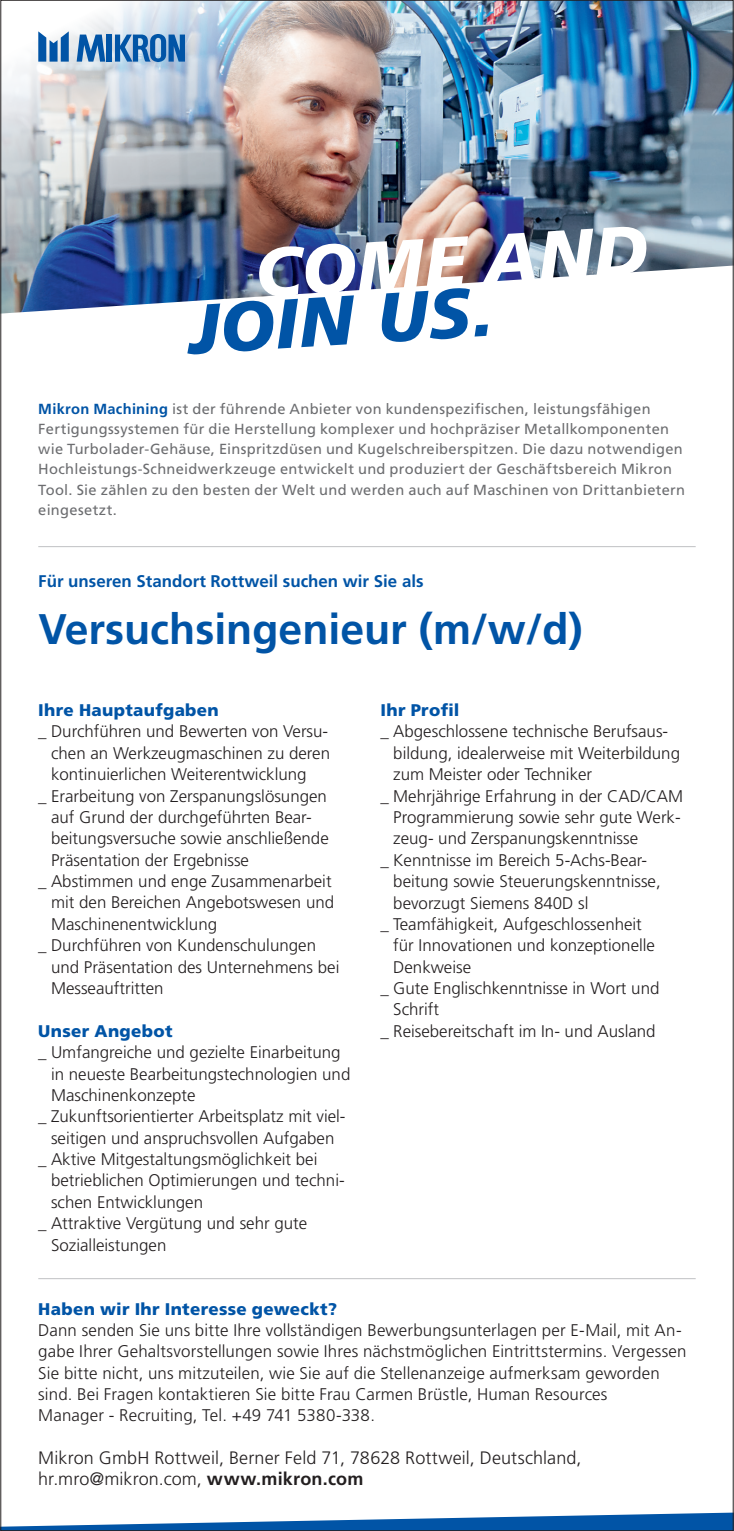
<style>
.page{position:relative;width:734px;height:1531px;background:#fff}
.page>*{position:absolute;margin:0;border:0;box-sizing:border-box;transform-origin:0 0}
.t1{font:italic 900 69.52px "Frutiger LT Std";color:#fff}
.t2{font:italic 900 69.52px "Frutiger LT Std";color:#0154a6}
.t3{font:700 42.75px "Frutiger LT Std";color:#0154a6}
.t4{font:300 18px/21.4px "Frutiger LT Std";letter-spacing:.005em;color:#231f20}
.t5{font:300 16.88px/21.4px "Frutiger LT Std";color:#231f20}
.t6{font:900 16.88px "Frutiger LT Std";letter-spacing:.02em;color:#0154a6}
.t7{font:700 16.88px "Frutiger LT Std";color:#0154a6}
.t8{font:14.62px/20.2px "Frutiger LT Std";letter-spacing:.02em;color:#6c6d70}
.s1{font-weight:700;color:#0154a6}
.s2{font-weight:700}
</style>
<div class="page">
<img style="left:581px;top:2px;width:150px;height:274px">
<img style="left:0;top:0;width:581px;height:314px">
<svg style="left:0;top:1512px;width:731px;height:19px"></svg>
<svg style="left:38px;top:31px;width:31px;height:31px"></svg>
<svg style="left:77px;top:35px;width:28px;height:27px"></svg>
<div style="left:106px;top:35px;width:6px;height:27px;background:#0154a6"></div>
<svg style="left:115px;top:34px;width:70px;height:28px;background:#4783be"></svg>
<hr style="left:38px;top:1278px;width:657px;height:1px;background:#c7c8ca">
<hr style="left:38px;top:546px;width:657px;height:1px;background:#c7c8ca">
<h1 class="t1" style="left:252px;top:231px;width:395px;rotate:-3deg">COME AND</h1>
<h1 class="t2" style="left:186px;top:287px;width:307px;rotate:-3deg">JOIN US.</h1>
<p class="t8" style="left:38px;top:398px;width:648px"><span class="s1">Mikron Machining</span> ist der führende Anbieter von kundenspezifischen, leistungsfähigen Fertigungssystemen für die Herstellung komplexer und hochpräziser Metallkomponenten wie Turbolader-Gehäuse, Einspritzdüsen und Kugelschreiberspitzen. Die dazu notwendigen Hochleistungs-Schneidwerkzeuge entwickelt und produziert der Geschäftsbereich Mikron Tool. Sie zählen zu den besten der Welt und werden auch auf Maschinen von Drittanbietern eingesetzt.</p>
<p class="t7" style="left:38px;top:571px;width:387px">Für unseren Standort Rottweil suchen wir Sie als</p>
<h2 class="t3" style="left:38px;top:604px;width:545px">Versuchsingenieur (m/w/d)</h2>
<p class="t6" style="left:38px;top:700px;width:182px">Ihre Hauptaufgaben</p>
<p class="t5" style="left:38px;top:721px;width:291px">_ Durchführen und Bewerten von Versu-</p>
<p class="t5" style="left:51px;top:742px;width:280px">chen an Werkzeugmaschinen zu deren</p>
<p class="t5" style="left:51px;top:764px;width:257px">kontinuierlichen Weiterentwicklung</p>
<p class="t5" style="left:38px;top:785px;width:290px">_ Erarbeitung von Zerspanungslösungen</p>
<p class="t5" style="left:51px;top:806px;width:262px">auf Grund der durchgeführten Bear-</p>
<p class="t5" style="left:51px;top:828px;width:279px">beitungsversuche sowie anschließende</p>
<p class="t5" style="left:51px;top:849px;width:199px">Präsentation der Ergebnisse</p>
<p class="t5" style="left:38px;top:871px;width:295px">_ Abstimmen und enge Zusammenarbeit</p>
<p class="t5" style="left:51px;top:892px;width:284px">mit den Bereichen Angebotswesen und</p>
<p class="t5" style="left:51px;top:913px;width:167px">Maschinenentwicklung</p>
<p class="t5" style="left:38px;top:935px;width:279px">_ Durchführen von Kundenschulungen</p>
<p class="t5" style="left:51px;top:956px;width:290px">und Präsentation des Unternehmens bei</p>
<p class="t5" style="left:51px;top:978px;width:114px">Messeauftritten</p>
<p class="t6" style="left:38px;top:1020px;width:136px">Unser Angebot</p>
<p class="t5" style="left:38px;top:1042px;width:304px">_ Umfangreiche und gezielte Einarbeitung</p>
<p class="t5" style="left:51px;top:1063px;width:301px">in neueste Bearbeitungstechnologien und</p>
<p class="t5" style="left:51px;top:1084px;width:146px">Maschinenkonzepte</p>
<p class="t5" style="left:38px;top:1106px;width:309px">_ Zukunftsorientierter Arbeitsplatz mit viel-</p>
<p class="t5" style="left:51px;top:1127px;width:285px">seitigen und anspruchsvollen Aufgaben</p>
<p class="t5" style="left:38px;top:1149px;width:281px">_ Aktive Mitgestaltungsmöglichkeit bei</p>
<p class="t5" style="left:51px;top:1170px;width:295px">betrieblichen Optimierungen und techni-</p>
<p class="t5" style="left:51px;top:1191px;width:153px">schen Entwicklungen</p>
<p class="t5" style="left:38px;top:1213px;width:270px">_ Attraktive Vergütung und sehr gute</p>
<p class="t5" style="left:51px;top:1234px;width:117px">Sozialleistungen</p>
<p class="t6" style="left:380px;top:700px;width:80px">Ihr Profil</p>
<p class="t5" style="left:380px;top:721px;width:289px">_ Abgeschlossene technische Berufsaus-</p>
<p class="t5" style="left:393px;top:742px;width:288px">bildung, idealerweise mit Weiterbildung</p>
<p class="t5" style="left:393px;top:764px;width:200px">zum Meister oder Techniker</p>
<p class="t5" style="left:380px;top:785px;width:304px">_ Mehrjährige Erfahrung in der CAD/CAM</p>
<p class="t5" style="left:393px;top:807px;width:289px">Programmierung sowie sehr gute Werk-</p>
<p class="t5" style="left:393px;top:828px;width:246px">zeug- und Zerspanungskenntnisse</p>
<p class="t5" style="left:380px;top:849px;width:268px">_ Kenntnisse im Bereich 5-Achs-Bear-</p>
<p class="t5" style="left:393px;top:871px;width:269px">beitung sowie Steuerungskenntnisse,</p>
<p class="t5" style="left:393px;top:892px;width:197px">bevorzugt Siemens 840D sl</p>
<p class="t5" style="left:380px;top:914px;width:263px">_ Teamfähigkeit, Aufgeschlossenheit</p>
<p class="t5" style="left:393px;top:935px;width:263px">für Innovationen und konzeptionelle</p>
<p class="t5" style="left:393px;top:956px;width:79px">Denkweise</p>
<p class="t5" style="left:380px;top:978px;width:280px">_ Gute Englischkenntnisse in Wort und</p>
<p class="t5" style="left:393px;top:999px;width:47px">Schrift</p>
<p class="t5" style="left:380px;top:1020px;width:276px">_ Reisebereitschaft im In- und Ausland</p>
<p class="t6" style="left:38px;top:1298px;width:300px">Haben wir Ihr Interesse geweckt?</p>
<p class="t5" style="left:38px;top:1319px;width:649px">Dann senden Sie uns bitte Ihre vollständigen Bewerbungsunterlagen per E-Mail, mit An&shy;gabe Ihrer Gehaltsvorstellungen sowie Ihres nächstmöglichen Eintrittstermins. Vergessen Sie bitte nicht, uns mitzuteilen, wie Sie auf die Stellenanzeige aufmerksam geworden sind. Bei Fragen kontaktieren Sie bitte Frau Carmen Brüstle, Human Resources<br>Manager - Recruiting, Tel. +49 741 5380-338.</p>
<p class="t4" style="left:38px;top:1447px;width:544px">Mikron GmbH Rottweil, Berner Feld 71, 78628 Rottweil, Deutschland, hr.mro@mikron.com, <span class="s2">www.mikron.com</span></p>
</div>
